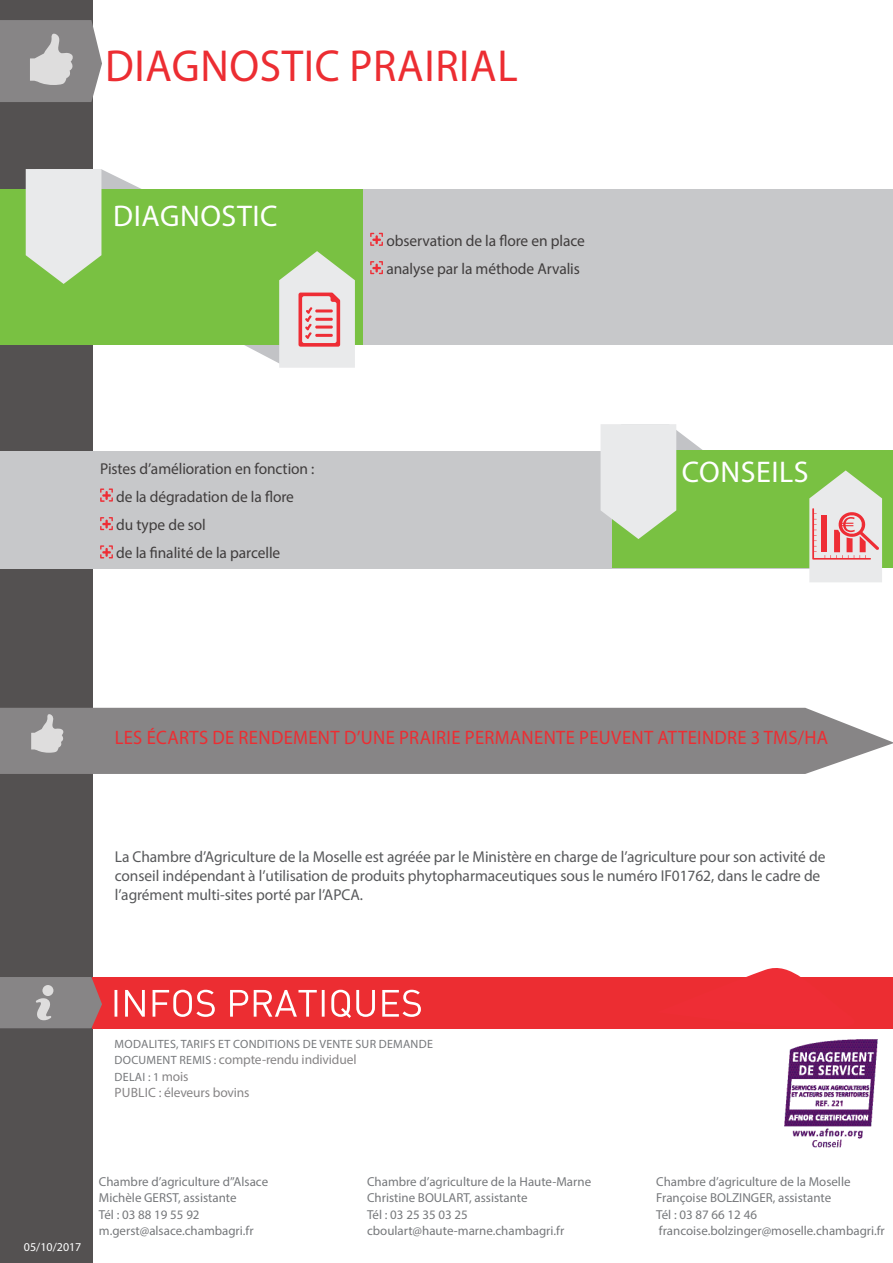
<style>
.page{position:relative;width:893px;height:1263px;background:#fff}
.page>*{position:absolute;margin:0;border:0;box-sizing:border-box;transform-origin:0 0}
.t1{font:45px "Myriad Pro";letter-spacing:.015em;color:#ec2d32;scale:.96 1}
.t2{font:30px "Myriad Pro";letter-spacing:.02em;color:#fff}
.t3{font:19.5px "Myriad Pro";letter-spacing:.02em;color:#ec2d32;scale:.95 1}
.t4{font:15.75px/18.9px "Myriad Pro";letter-spacing:-.005em;color:#57585a}
.t5{font:15.75px "Myriad Pro";letter-spacing:-.005em;color:#403d3d}
.t6{font:13.5px "Myriad Pro";letter-spacing:-.01em;color:#878586}
.t7{font:12.9px "Myriad Pro";color:#76787b}
.t8{font:12px "Myriad Pro";letter-spacing:.02em;color:#76787b}
.t9{font:12px "Myriad Pro";color:#fff}
.s1{font-size:12px;color:#76787b}
.s2{font-size:13.5px;color:#878586}
</style>
<div class="page">
<div style="left:0;top:0;width:92px;height:1263px;background:#545151"></div>
<svg style="left:0;top:20px;width:102px;height:82px;background:#9a9899"></svg>
<div style="left:0;top:452px;width:863px;height:117px;background:#c7c8ca"></div>
<svg style="left:100px;top:488px;width:13px;height:14px"></svg>
<svg style="left:100px;top:517px;width:13px;height:13px"></svg>
<svg style="left:100px;top:545px;width:13px;height:13px"></svg>
<div style="left:613px;top:450px;width:280px;height:118px;background:#79c142"></div>
<svg style="left:601px;top:424px;width:281px;height:158px"></svg>
<div style="left:104px;top:189px;width:789px;height:155px;background:#c7c8ca"></div>
<div style="left:0;top:189px;width:362px;height:155px;background:#79c142"></div>
<svg style="left:26px;top:169px;width:336px;height:199px"></svg>
<div style="left:0;top:708px;width:893px;height:66px;background:#878586"></div>
<svg style="left:31px;top:713px;width:34px;height:40px"></svg>
<svg style="left:370px;top:233px;width:13px;height:13px"></svg>
<svg style="left:370px;top:261px;width:13px;height:13px"></svg>
<div style="left:92px;top:977px;width:801px;height:51px;background:#ec2d32"></div>
<svg style="left:115px;top:990px;width:306px;height:28px"></svg>
<svg style="left:0;top:977px;width:102px;height:51px;background:#908485"></svg>
<div style="left:42px;top:985px;width:11px;height:11px;background:#dedddd;border-radius:50%"></div>
<svg style="left:657px;top:968px;width:232px;height:61px"></svg>
<img style="left:784px;top:1039px;width:94px;height:109px">
<p class="t1" style="left:105px;top:38px;width:431px">DIAGNOSTIC PRAIRIAL</p>
<p class="t2" style="left:113px;top:197px;width:166px">DIAGNOSTIC</p>
<p class="t5" style="left:386px;top:231px;width:200px">observation de la flore en place</p>
<p class="t5" style="left:386px;top:259px;width:195px">analyse par la méthode Arvalis</p>
<p class="t5" style="left:100px;top:458px;width:216px">Pistes d’amélioration en fonction :</p>
<p class="t5" style="left:116px;top:487px;width:179px">de la dégradation de la flore</p>
<p class="t5" style="left:116px;top:515px;width:91px">du type de sol</p>
<p class="t5" style="left:116px;top:543px;width:166px">de la finalité de la parcelle</p>
<p class="t2" style="left:682px;top:453px;width:129px">CONSEILS</p>
<p class="t3" style="left:115px;top:725px;width:752px">LES ÉCARTS DE RENDEMENT D’UNE PRAIRIE PERMANENTE PEUVENT ATTEINDRE 3 TMS/HA</p>
<p class="t4" style="left:115px;top:847px;width:712px">La Chambre d’Agriculture de la Moselle est agréée par le Ministère en charge de l’agriculture pour son activité de conseil indépendant à l’utilisation de produits phytopharmaceutiques sous le numéro IF01762, dans le cadre de l’agrément multi-sites porté par l’APCA.</p>
<p class="t8" style="left:115px;top:1036px;width:320px">MODALITES, TARIFS ET CONDITIONS DE VENTE SUR DEMANDE</p>
<p class="t6" style="left:115px;top:1051px;width:243px"><span class="s1">DOCUMENT REMIS :</span> compte-rendu individuel</p>
<p class="t8" style="left:115px;top:1069px;width:75px">DELAI : 1 <span class="s2">mois</span></p>
<p class="t6" style="left:115px;top:1084px;width:136px">PUBLIC : éleveurs bovins</p>
<p class="t9" style="left:24px;top:1239px;width:59px">05/10/2017</p>
<p class="t7" style="left:99px;top:1173px;width:171px">Chambre d’agriculture d’’Alsace</p>
<p class="t7" style="left:99px;top:1190px;width:139px">Michèle GERST, assistante</p>
<p class="t7" style="left:99px;top:1206px;width:102px">Tél : 03 88 19 55 92</p>
<p class="t7" style="left:99px;top:1223px;width:156px">m.gerst@alsace.chambagri.fr</p>
<p class="t7" style="left:367px;top:1173px;width:226px">Chambre d’agriculture de la Haute-Marne</p>
<p class="t7" style="left:367px;top:1190px;width:162px">Christine BOULART, assistante</p>
<p class="t7" style="left:367px;top:1206px;width:102px">Tél : 03 25 35 03 25</p>
<p class="t7" style="left:367px;top:1223px;width:199px">cboulart@haute-marne.chambagri.fr</p>
<p class="t7" style="left:656px;top:1173px;width:196px">Chambre d’agriculture de la Moselle</p>
<p class="t7" style="left:656px;top:1190px;width:176px">Françoise BOLZINGER, assistante</p>
<p class="t7" style="left:656px;top:1206px;width:102px">Tél : 03 87 66 12 46</p>
<p class="t7" style="left:659px;top:1223px;width:227px">francoise.bolzinger@moselle.chambagri.fr</p>
</div>
